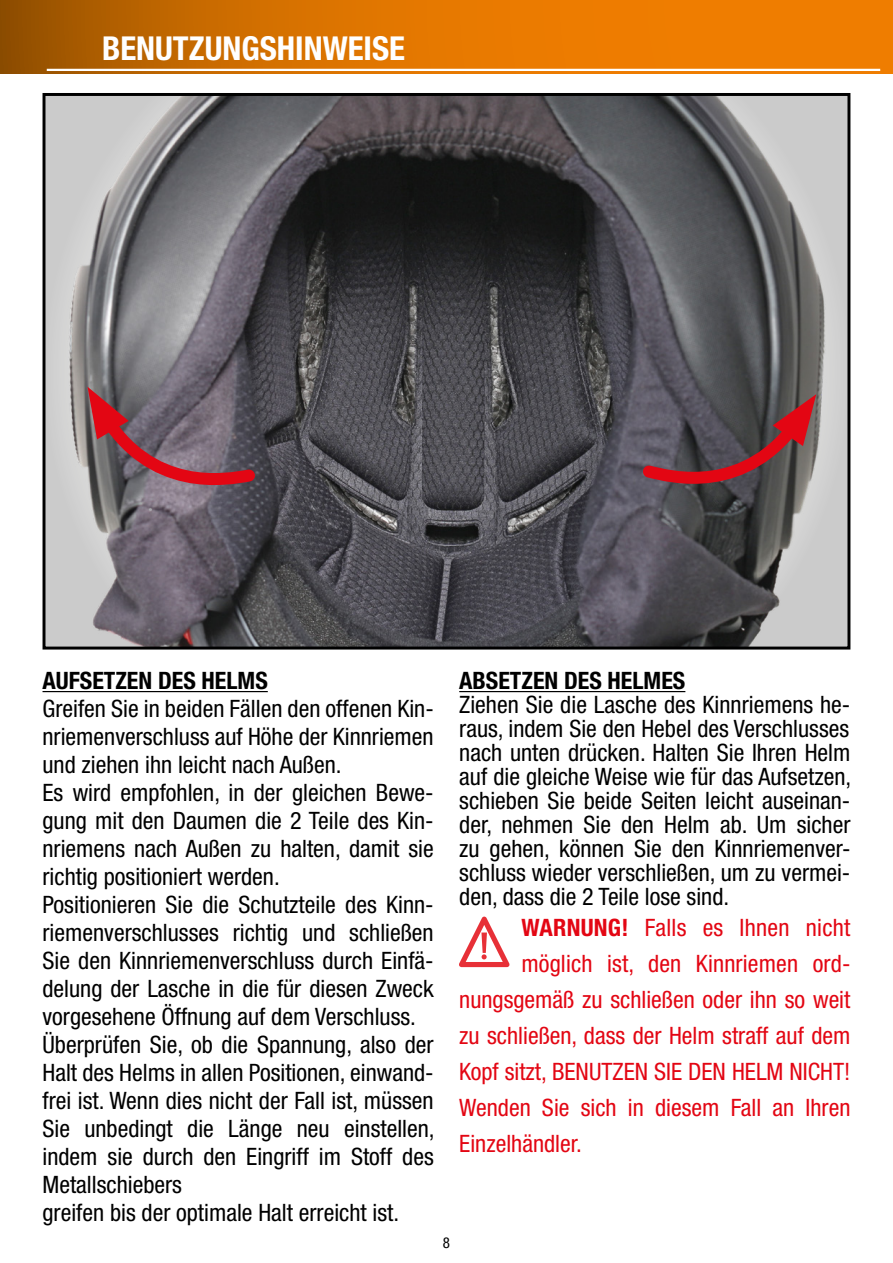
<style>
.page{position:relative;width:893px;height:1263px;background:#fff}
.page>*{position:absolute;margin:0;border:0;box-sizing:border-box;transform-origin:0 0}
.t1{font:700 condensed 33px "Helvetica Neue";color:#fff}
.t2{font:condensed 24px/27.9px "Helvetica Neue";color:#000}
.t3{font:condensed 24px "Helvetica Neue";color:#e30613}
.t4{font:700 condensed 24px "Helvetica Neue";color:#000}
.t5{font:condensed 15px "Helvetica Neue";color:#000}
.s1{font-weight:700}
</style>
<div class="page">
<svg style="left:0;top:0;width:893px;height:73px;background:#d97200"></svg>
<img style="left:54px;top:97px;width:785px;height:548px">
<div style="left:43px;top:93px;width:807px;height:556px;border:3px solid #000"></div>
<svg style="left:634px;top:394px;width:182px;height:103px;background:#68474d"></svg>
<svg style="left:86px;top:387px;width:177px;height:107px;background:#7b5660"></svg>
<hr style="left:47px;top:69px;width:833px;height:2px;background:#fff">
<hr style="left:43px;top:691px;width:225px;height:1px;background:#000">
<hr style="left:459px;top:691px;width:226px;height:1px;background:#000">
<svg style="left:459px;top:916px;width:51px;height:51px"></svg>
<h1 class="t1" style="left:102px;top:29px;width:305px">BENUTZUNGSHINWEISE</h1>
<p class="t4" style="left:43px;top:666px;width:227px">AUFSETZEN DES HELMS</p>
<p class="t2" style="left:43px;top:694px;width:394px">Greifen Sie in beiden Fällen den offenen Kin&shy;nriemenverschluss auf Höhe der Kinnriemen und ziehen ihn leicht nach Außen.<br>Es wird empfohlen, in der gleichen Bewe&shy;gung mit den Daumen die 2 Teile des Kin&shy;nriemens nach Außen zu halten, damit sie richtig positioniert werden.<br>Positionieren Sie die Schutzteile des Kinn&shy;riemenverschlusses richtig und schließen Sie den Kinnriemenverschluss durch Einfä&shy;delung der Lasche in die für diesen Zweck vorgesehene Öffnung auf dem Verschluss.<br>Überprüfen Sie, ob die Spannung, also der Halt des Helms in allen Positionen, einwand&shy;frei ist. Wenn dies nicht der Fall ist, müssen Sie unbedingt die Länge neu einstellen, indem sie durch den Eingriff im Stoff des Metallschiebers<br>greifen bis der optimale Halt erreicht ist.</p>
<p class="t5" style="left:443px;top:1234px;width:9px">8</p>
<p class="t4" style="left:459px;top:666px;width:228px">ABSETZEN DES HELMES</p>
<p class="t2" style="left:459px;top:692px;width:394px;line-height:24px;text-align:justify">Ziehen Sie die Lasche des Kinnriemens he&shy;raus, indem Sie den Hebel des Verschlusses nach unten drücken. Halten Sie Ihren Helm auf die gleiche Weise wie für das Aufsetzen, schieben Sie beide Seiten leicht auseinan&shy;der, nehmen Sie den Helm ab. Um sicher zu gehen, können Sie den Kinnriemenver&shy;schluss wieder verschließen, um zu vermei&shy;den, dass die 2 Teile lose sind.</p>
<p class="t3" style="left:521px;top:914px;width:330px"><span class="s1">WARNUNG!</span> Falls es Ihnen nicht</p>
<p class="t3" style="left:521px;top:950px;width:331px">möglich ist, den Kinnriemen ord-</p>
<p class="t3" style="left:459px;top:986px;width:393px">nungsgemäß zu schließen oder ihn so weit</p>
<p class="t3" style="left:459px;top:1022px;width:393px">zu schließen, dass der Helm straff auf dem</p>
<p class="t3" style="left:459px;top:1058px;width:393px">Kopf sitzt, BENUTZEN SIE DEN HELM NICHT!</p>
<p class="t3" style="left:459px;top:1094px;width:393px">Wenden Sie sich in diesem Fall an Ihren</p>
<p class="t3" style="left:459px;top:1130px;width:124px">Einzelhändler.</p>
</div>
